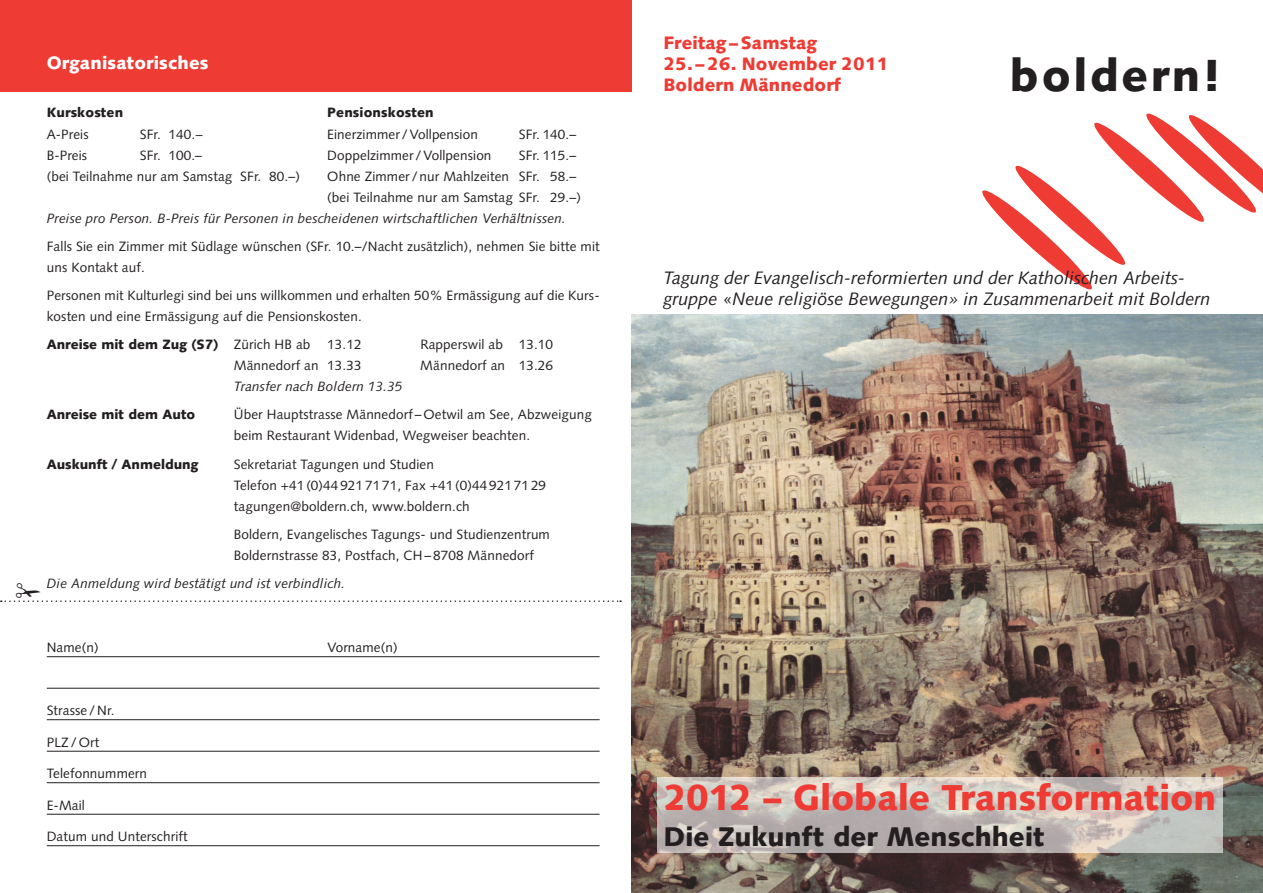
<style>
.page{position:relative;width:1263px;height:893px;background:#fff}
.page>*{position:absolute;margin:0;border:0;box-sizing:border-box;transform-origin:0 0}
.t1{font:900 45px "Syntax LT Std";letter-spacing:.06em;color:#231f20}
.t2{font:900 36px "Syntax LT Std";color:#ee3b34}
.t3{font:900 27px "Syntax LT Std";color:#231f20}
.t4{font:italic 18px/21px "Syntax LT Std";color:#231f20}
.Mitteltitel_rot{font:900 18px "Syntax LT Std";letter-spacing:.01em;color:#ee3b34}
.t5{font:900 18px "Syntax LT Std";letter-spacing:.01em;color:#fff}
.Lauftext{font:13.5px/21px "Syntax LT Std";letter-spacing:.01em;color:#231f20}
.Untertitel{font:13.5px/21px "Syntax LT Std";letter-spacing:.01em;color:#231f20}
.Lauftext-2{font:italic 13.5px "Syntax LT Std";letter-spacing:.01em;color:#231f20}
.Untertitel-2{font:900 13.5px "Syntax LT Std";color:#231f20}
.Lauftext_kursiv{font:italic 13.5px "Syntax LT Std";letter-spacing:.01em;color:#231f20}
.Lauftext-3{font:900 13.5px "Syntax LT Std";letter-spacing:.01em;color:#231f20}
.Untertitel-3{font:italic 13.5px "Syntax LT Std";letter-spacing:.01em;color:#231f20}
.s1{font-weight:400}
.s2{font-style:normal}
</style>
<div class="page">
<img style="left:631px;top:315px;width:632px;height:578px">
<div style="left:0;top:0;width:631px;height:91px;background:#ee3b34"></div>
<hr style="left:47px;top:656px;width:553px;height:1px;background:#231f20">
<hr style="left:47px;top:688px;width:553px;height:1px;background:#231f20">
<hr style="left:47px;top:719px;width:553px;height:1px;background:#231f20">
<hr style="left:47px;top:751px;width:553px;height:1px;background:#231f20">
<hr style="left:47px;top:782px;width:553px;height:1px;background:#231f20">
<hr style="left:47px;top:814px;width:553px;height:1px;background:#231f20">
<hr style="left:47px;top:845px;width:553px;height:1px;background:#231f20">
<svg style="left:657px;top:777px;width:565px;height:76px;background:#c7c0bb"></svg>
<svg style="left:982px;top:113px;width:281px;height:177px"></svg>
<svg style="left:1px;top:600px;width:620px;height:2px"></svg>
<p class="t5" style="left:47px;top:52px;width:163px">Organisatorisches</p>
<p class="Lauftext-3" style="left:47px;top:105px;width:78px">Kurskosten</p>
<p class="Lauftext-3" style="left:327px;top:105px;width:108px">Pensionskosten</p>
<p class="Lauftext" style="left:47px;top:123px;width:43px">A-Preis</p>
<p class="Lauftext" style="left:140px;top:123px;width:65px">SFr. 140.−</p>
<p class="Lauftext" style="left:327px;top:123px;width:152px">Einerzimmer /Vollpension</p>
<p class="Lauftext" style="left:519px;top:123px;width:59px">SFr. 140.–</p>
<p class="Lauftext" style="left:47px;top:144px;width:42px">B-Preis</p>
<p class="Lauftext" style="left:140px;top:144px;width:64px">SFr. 100.–</p>
<p class="Lauftext" style="left:327px;top:144px;width:166px">Doppelzimmer /Vollpension</p>
<p class="Lauftext" style="left:519px;top:144px;width:59px">SFr. 115.–</p>
<p class="Lauftext" style="left:47px;top:165px;width:255px">(bei Teilnahme nur am Samstag SFr. 80.–)</p>
<p class="Lauftext" style="left:327px;top:165px;width:255px">Ohne Zimmer / nur Mahlzeiten SFr. 58.– (bei Teilnahme nur am Samstag SFr. 29.–)</p>
<p class="Lauftext-2" style="left:47px;top:210px;width:521px">Preise pro Person. B-Preis für Personen in bescheidenen wirtschaftlichen Verhältnissen.</p>
<p class="Lauftext" style="left:47px;top:236px;width:554px">Falls Sie ein Zimmer mit Südlage wünschen (SFr. 10.–/Nacht zusätzlich), nehmen Sie bitte mit uns Kontakt auf.</p>
<p class="Lauftext" style="left:47px;top:285px;width:554px">Personen mit Kulturlegi sind bei uns willkommen und erhalten 50% Ermässigung auf die Kurs&shy;kosten und eine Ermässigung auf die Pensionskosten.</p>
<p class="Untertitel-2" style="left:47px;top:336px;width:265px">Anreise mit dem Zug (S7) <span class="s1">Zürich HB ab</span></p>
<p class="Untertitel" style="left:327px;top:334px;width:36px">13.12</p>
<p class="Untertitel" style="left:420px;top:334px;width:134px">Rapperswil ab 13.10</p>
<p class="Untertitel" style="left:234px;top:355px;width:129px">Männedorf an 13.33</p>
<p class="Untertitel" style="left:420px;top:355px;width:134px">Männedorf an 13.26</p>
<p class="Untertitel-3" style="left:234px;top:379px;width:170px">Transfer nach Boldern 13.35</p>
<p class="Lauftext-3" style="left:47px;top:407px;width:150px">Anreise mit dem Auto</p>
<p class="Lauftext" style="left:234px;top:404px;width:359px">Über Hauptstrasse Männedorf – Oetwil am See, Abzweigung beim Restaurant Widenbad, Wegweiser beachten.</p>
<p class="Untertitel-2" style="left:47px;top:456px;width:153px">Auskunft / Anmeldung</p>
<p class="Untertitel" style="left:234px;top:453px;width:314px">Sekretariat Tagungen und Studien<br>Telefon +41 (0)44 921 71 71, Fax +41 (0)44 921 71 29 tagungen@boldern.ch, www.boldern.ch</p>
<p class="Untertitel" style="left:234px;top:524px;width:317px">Boldern, Evangelisches Tagungs- und Studienzentrum<br>Boldernstrasse 83, Postfach, CH – 8708 Männedorf</p>
<p class="Lauftext_kursiv" style="left:47px;top:575px;width:300px">Die Anmeldung wird bestätigt und ist verbindlich.</p>
<p class="Lauftext" style="left:47px;top:637px;width:53px">Name(n)</p>
<p class="Lauftext" style="left:327px;top:637px;width:72px">Vorname(n)</p>
<p class="Lauftext" style="left:47px;top:700px;width:69px">Strasse / Nr.</p>
<p class="Lauftext" style="left:47px;top:732px;width:54px">PLZ / Ort</p>
<p class="Lauftext" style="left:47px;top:763px;width:102px">Telefonnummern</p>
<p class="Lauftext" style="left:47px;top:795px;width:40px">E-Mail</p>
<p class="Lauftext" style="left:47px;top:826px;width:142px">Datum und Unterschrift</p>
<p class="Mitteltitel_rot" style="left:663px;top:33px;width:155px">Freitag –Samstag</p>
<p class="Mitteltitel_rot" style="left:663px;top:54px;width:227px">25. –26. November 2011</p>
<p class="Mitteltitel_rot" style="left:663px;top:75px;width:179px">Boldern Männedorf</p>
<p class="t1" style="left:1010px;top:49px;width:212px">boldern!</p>
<p class="t4" style="left:663px;top:267px;width:549px">Tagung der Evangelisch-reformierten und der Katholischen Arbeits&shy;gruppe <span class="s2">«</span>Neue religiöse Bewegungen» in Zusammenarbeit mit Boldern</p>
<p class="t2" style="left:663px;top:776px;width:554px">2012 – Globale Transformation</p>
<p class="t3" style="left:663px;top:821px;width:382px">Die Zukunft der Menschheit</p>
</div>
